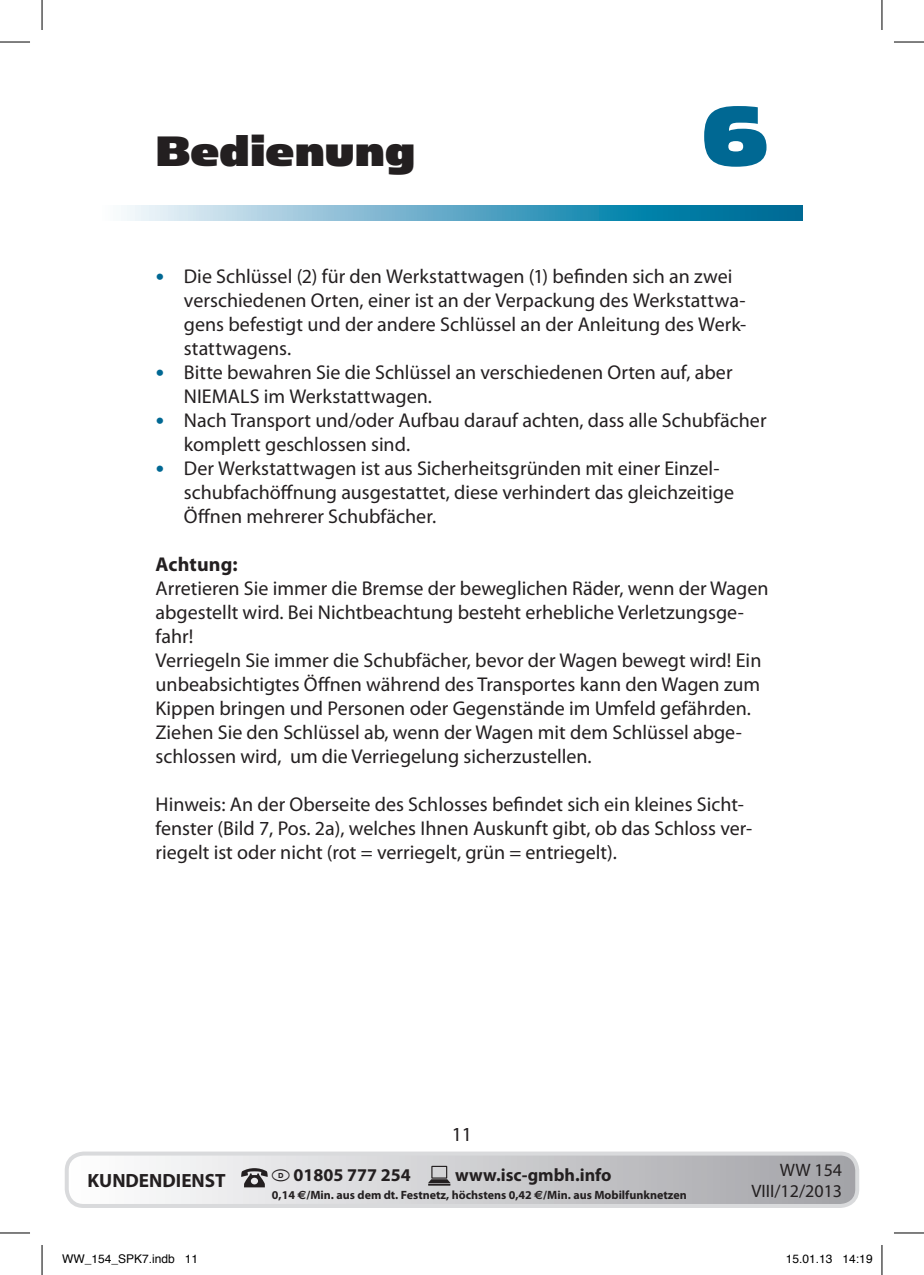
<style>
.page{position:relative;width:924px;height:1275px;background:#fff}
.page>*{position:absolute;margin:0;border:0;box-sizing:border-box;transform-origin:0 0}
.t1{font:96px "Simian Text Gorilla";color:#006893}
.t2{font:48px "Simian Text Gorilla";letter-spacing:.005em;color:#231f20}
.t3{font:20px/24px "Myriad Pro";color:#231f20}
.t4{font:700 20px "Myriad Pro";letter-spacing:.005em;color:#231f20}
.t5{font:700 19.2px "Myriad Pro";color:#231f20}
.t6{font:700 18px "Myriad Pro";color:#231f20}
.t7{font:18px/21.6px "Myriad Pro";color:#231f20;text-align:right}
.t8{font:700 12px "Myriad Pro";color:#231f20}
.t9{font:12px "Helvetica";color:#000}
.s1{font-family:"Frutiger";font-weight:700;font-size:18px;color:#006893}
.s2{font-family:"Euro Sans"}
</style>
<div class="page">
<svg style="left:124px;top:205px;width:678px;height:16px;background:#5fa9c6"></svg>
<div style="left:65px;top:1151px;width:793px;height:57px;border:4px solid #d9dadc;border-radius:17px"></div>
<svg style="left:67px;top:1153px;width:789px;height:53px"></svg>
<hr style="left:0;top:42px;width:30px;height:1px;background:#000">
<hr style="left:893px;top:42px;width:30px;height:1px;background:#000">
<hr style="left:0;top:1232px;width:30px;height:1px;background:#000">
<hr style="left:893px;top:1232px;width:30px;height:1px;background:#000">
<hr style="left:42px;top:0;width:1px;height:30px;background:#000">
<hr style="left:42px;top:1245px;width:1px;height:30px;background:#000">
<hr style="left:881px;top:0;width:1px;height:30px;background:#000">
<hr style="left:881px;top:1245px;width:1px;height:30px;background:#000">
<h2 class="t2" style="left:155px;top:124px;width:261px">Bedienung</h2>
<h1 class="t1" style="left:701px;top:82px;width:68px">6</h1>
<p class="t3" style="left:184px;top:264px;width:563px;text-indent:-28px"><span class="s1">•</span> Die Schlüssel (2) für den Werkstattwagen (1) befinden sich an zwei verschiedenen Orten, einer ist an der Verpackung des Werkstattwa&shy;gens befestigt und der andere Schlüssel an der Anleitung des Werk&shy;stattwagens.</p>
<p class="t3" style="left:184px;top:360px;width:550px;text-indent:-28px"><span class="s1">•</span> Bitte bewahren Sie die Schlüssel an verschiedenen Orten auf, aber<br>NIEMALS im Werkstattwagen.</p>
<p class="t3" style="left:184px;top:408px;width:584px;text-indent:-28px"><span class="s1">•</span> Nach Transport und/oder Aufbau darauf achten, dass alle Schubfächer komplett geschlossen sind.</p>
<p class="t3" style="left:184px;top:456px;width:551px;text-indent:-28px"><span class="s1">•</span> Der Werkstattwagen ist aus Sicherheitsgründen mit einer Einzel&shy;schubfachöffnung ausgestattet, diese verhindert das gleichzeitige<br>Öffnen mehrerer Schubfächer.</p>
<p class="t4" style="left:155px;top:553px;width:83px">Achtung:</p>
<p class="t3" style="left:155px;top:576px;width:614px">Arretieren Sie immer die Bremse der beweglichen Räder, wenn der Wagen abgestellt wird. Bei Nichtbeachtung besteht erhebliche Verletzungsge&shy;fahr!<br>Verriegeln Sie immer die Schubfächer, bevor der Wagen bewegt wird! Ein unbeabsichtigtes Öffnen während des Transportes kann den Wagen zum Kippen bringen und Personen oder Gegenstände im Umfeld gefährden.<br>Ziehen Sie den Schlüssel ab, wenn der Wagen mit dem Schlüssel abge&shy;schlossen wird, um die Verriegelung sicherzustellen.</p>
<p class="t3" style="left:155px;top:792px;width:598px">Hinweis: An der Oberseite des Schlosses befindet sich ein kleines Sicht&shy;fenster (Bild 7, Pos. 2a), welches Ihnen Auskunft gibt, ob das Schloss ver&shy;riegelt ist oder nicht (rot = verriegelt, grün = entriegelt).</p>
<p class="t3" style="left:451px;top:1122px;width:22px">11</p>
<p class="t5" style="left:87px;top:1169px;width:140px">KUNDENDIENST</p>
<p class="t6" style="left:455px;top:1164px;width:158px">www.isc-gmbh.info</p>
<p class="t7" style="left:751px;top:1159px;width:92px">WW 154<br>VIII/12/2013</p>
<p class="t6" style="left:272px;top:1164px;width:140px"><sup>k</sup> 01805 777 254</p>
<p class="t8" style="left:272px;top:1188px;width:416px">0,14 <span class="s2">e</span>/Min. aus dem dt. Festnetz, höchstens 0,42 <span class="s2">e</span>/Min. aus Mobilfunknetzen</p>
<p class="t9" style="left:62px;top:1249px;width:138px">WW_154_SPK7.indb 11</p>
<p class="t9" style="left:785px;top:1249px;width:88px">15.01.13 14:19</p>
</div>
